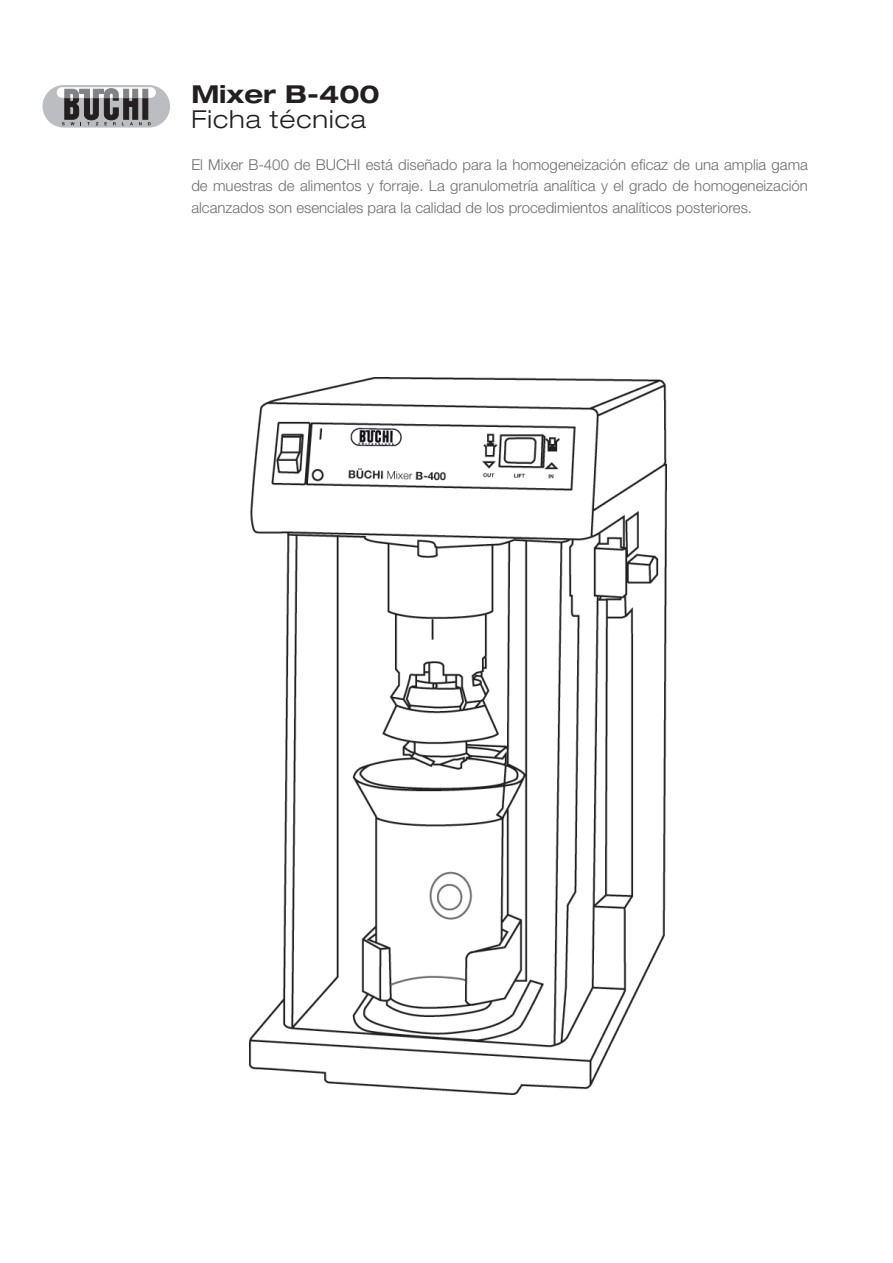
<style>
.page{position:relative;width:893px;height:1263px;background:#fff}
.page>*{position:absolute;margin:0;border:0;box-sizing:border-box;transform-origin:0 0}
.Cover_Subline{font:300 expanded 24.75px "Helvetica Neue LT Std";letter-spacing:.04em;color:#231f20}
.Cover_Headline{font:700 expanded 24.75px "Helvetica Neue LT Std";color:#231f20}
._2_Lauftext_Blocksat{font:300 15px/21.3px "Helvetica Neue LT Std";color:#6c6d70;text-align:justify}
</style>
<div class="page">
<img style="left:250px;top:377px;width:416px;height:717px">
<div style="left:43px;top:85px;width:127px;height:43px;background:#bcbdc0;border-radius:21px"></div>
<div style="left:143px;top:89px;width:5px;height:30px;background:#231f20"></div>
<svg style="left:57px;top:87px;width:99px;height:11px"></svg>
<div style="left:143px;top:89px;width:5px;height:9px;background:#808285"></div>
<svg style="left:62px;top:89px;width:80px;height:36px"></svg>
<p class="Cover_Headline" style="left:191px;top:78px;width:190px">Mixer B-400</p>
<p class="Cover_Subline" style="left:191px;top:104px;width:176px">Ficha técnica</p>
<p class="_2_Lauftext_Blocksat" style="left:191px;top:154px;width:618px">El Mixer B-400 de BUCHI está diseñado para la homogeneización eficaz de una amplia gama de muestras de alimentos y forraje. La granulometría analítica y el grado de homogeneización alcanzados son esenciales para la calidad de los procedimientos analíticos posteriores.</p>
</div>
